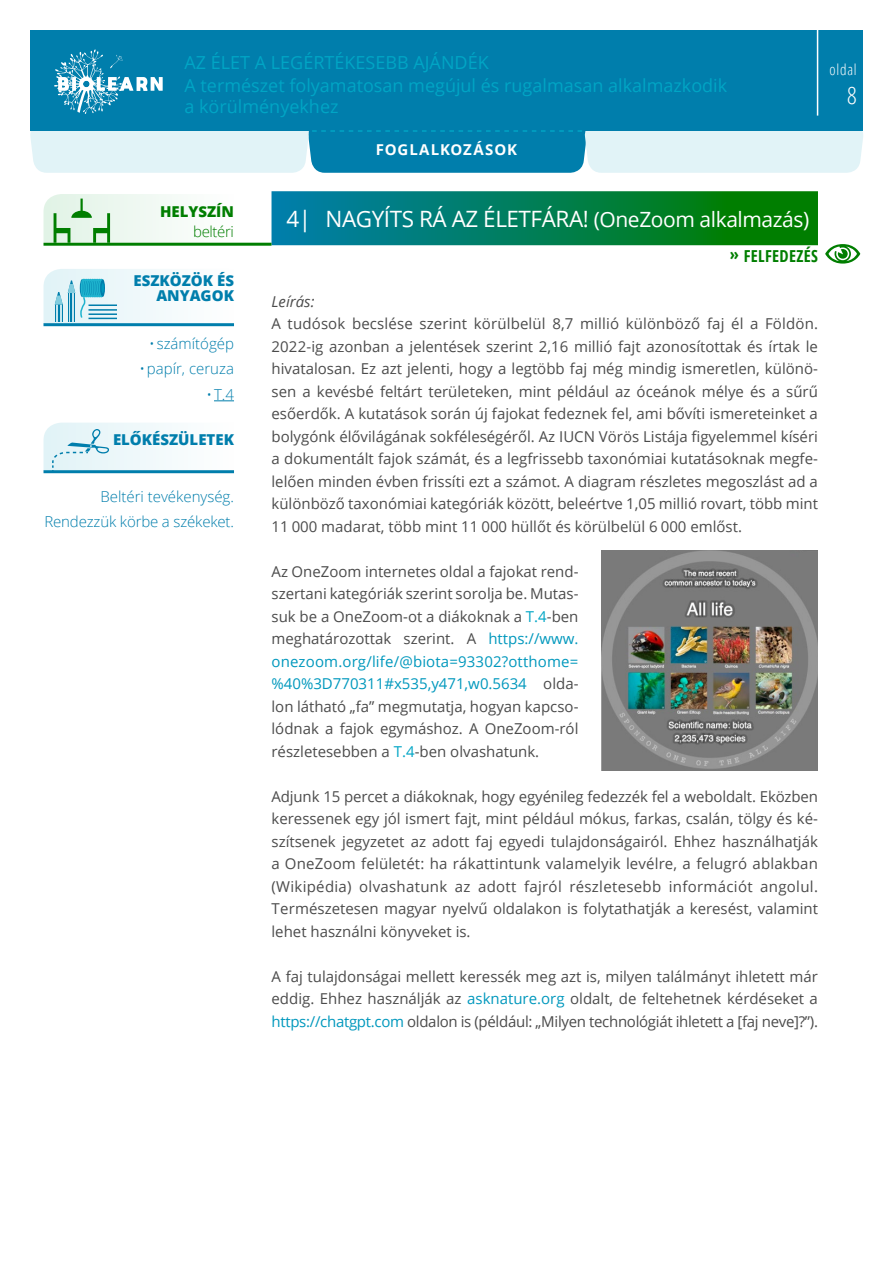
<style>
.page{position:relative;width:893px;height:1263px;background:#fff}
.page>*{position:absolute;margin:0;border:0;box-sizing:border-box;transform-origin:0 0}
.t1{font:300 condensed 24px "Open Sans";color:#fff}
.t2{font:22.5px "Open Sans";letter-spacing:-.02em;color:#fff}
.t3{font:18px/21.8px "Open Sans";color:#00a5c5}
.t4{font:700 condensed 16.5px "Open Sans";letter-spacing:.02em;color:#007e00}
.t5{font:15px/22.5px "Open Sans";color:#4b4b4b;text-align:justify}
.t6{font:300 15px/25.5px "Open Sans";color:#007eac;text-align:right}
.t7{font:800 15px/15px "Open Sans";color:#007eac;text-align:right}
.t8{font:700 15px "Open Sans";letter-spacing:.06em;color:#fff}
.t9{font:800 15px "Open Sans";color:#007e00}
.t10{font:italic 15px "Open Sans";color:#4b4b4b}
.t11{font:300 15px "Open Sans";letter-spacing:-.025em;color:#007e00}
.t12{font:300 condensed 15px "Open Sans";letter-spacing:.05em;color:#fff}
.s1{font-size:21px}
.s2{color:#00a5c5}
.s3{color:#0098bd}
</style>
<div class="page">
<div style="left:30px;top:30px;width:833px;height:100px;background:#007eac"></div>
<svg style="left:54px;top:49px;width:109px;height:65px"></svg>
<hr style="left:817px;top:30px;width:1px;height:86px;background:#fff">
<svg style="left:30px;top:130px;width:833px;height:43px"></svg>
<div style="left:272px;top:191px;width:546px;height:54px;background:linear-gradient(to right,#007eb0,#007e00)"></div>
<svg style="left:825px;top:244px;width:35px;height:20px"></svg>
<svg style="left:44px;top:269px;width:128px;height:54px"></svg>
<hr style="left:88px;top:313px;width:29px;height:2px;background:#007eac">
<hr style="left:88px;top:309px;width:29px;height:2px;background:#007eac">
<hr style="left:88px;top:304px;width:29px;height:2px;background:#007eac">
<hr style="left:44px;top:323px;width:190px;height:3px;background:#007eac">
<svg style="left:214px;top:400px;width:20px;height:1px"></svg>
<svg style="left:44px;top:194px;width:190px;height:49px"></svg>
<hr style="left:44px;top:243px;width:228px;height:3px;background:#007e00">
<svg style="left:44px;top:423px;width:190px;height:50px"></svg>
<img style="left:601px;top:550px;width:217px;height:221px">
<p class="t3" style="left:184px;top:51px;width:544px">AZ ÉLET A LEGÉRTÉKESEBB AJÁNDÉK<br>A természet folyamatosan megújul és rugalmasan alkalmazkodik a körülményekhez</p>
<p class="t8" style="left:376px;top:138px;width:143px">FOGLALKOZÁSOK</p>
<p class="t12" style="left:829px;top:59px;width:29px">oldal</p>
<h1 class="t1" style="left:847px;top:79px;width:11px">8</h1>
<p class="t9" style="left:160px;top:200px;width:75px">HELYSZÍN</p>
<p class="t11" style="left:193px;top:221px;width:42px">beltéri</p>
<p class="t7" style="left:133px;top:272px;width:102px">ESZKÖZÖK ÉS<br>ANYAGOK</p>
<p class="t6" style="left:149px;top:330px;width:86px">• számítógép</p>
<p class="t6" style="left:139px;top:356px;width:96px">•papír, ceruza</p>
<p class="t6" style="left:207px;top:381px;width:29px">•T.4</p>
<p class="t7" style="left:113px;top:431px;width:123px">ELŐKÉSZÜLETEK</p>
<p class="t6" style="left:44px;top:483px;width:191px">Beltéri tevékenység.<br>Rendezzük körbe a székeket.</p>
<h2 class="t2" style="left:286px;top:204px;width:524px">4| NAGYÍTS RÁ AZ ÉLETFÁRA! <span class="s1">(OneZoom alkalmazás)</span></h2>
<p class="t4" style="left:730px;top:244px;width:90px">» FELFEDEZÉS</p>
<p class="t10" style="left:272px;top:291px;width:44px">Leírás:</p>
<p class="t5" style="left:272px;top:312px;width:548px">A tudósok becslése szerint körülbelül 8,7 millió különböző faj él a Földön.<br>2022-ig azonban a jelentések szerint 2,16 millió fajt azonosítottak és írtak le hivatalosan. Ez azt jelenti, hogy a legtöbb faj még mindig ismeretlen, különö&shy;sen a kevésbé feltárt területeken, mint például az óceánok mélye és a sűrű esőerdők. A kutatások során új fajokat fedeznek fel, ami bővíti ismereteinket a bolygónk élővilágának sokféleségéről. Az IUCN Vörös Listája figyelemmel kíséri a dokumentált fajok számát, és a legfrissebb taxonómiai kutatásoknak megfe&shy;lelően minden évben frissíti ezt a számot. A diagram részletes megoszlást ad a különböző taxonómiai kategóriák között, beleértve 1,05 millió rovart, több mint 11 000 madarat, több mint 11 000 hüllőt és körülbelül 6 000 emlőst.</p>
<p class="t5" style="left:272px;top:560px;width:308px">Az OneZoom internetes oldal a fajokat rend&shy;szertani kategóriák szerint sorolja be. Mutas&shy;suk be a OneZoom-ot a diákoknak a <span class="s2">T.4</span>-ben meghatározottak szerint. A <span class="s3">https://www. onezoom.org/life/@biota=93302?otthome= %40%3D770311#x535,y471,w0.5634</span> olda&shy;lon látható „fa” megmutatja, hogyan kapcso&shy;lódnak a fajok egymáshoz. A OneZoom-ról részletesebben a <span class="s2">T.4</span>-ben olvashatunk.</p>
<p class="t5" style="left:272px;top:785px;width:548px">Adjunk 15 percet a diákoknak, hogy egyénileg fedezzék fel a weboldalt. Eközben keressenek egy jól ismert fajt, mint például mókus, farkas, csalán, tölgy és ké&shy;szítsenek jegyzetet az adott faj egyedi tulajdonságairól. Ehhez használhatják a OneZoom felületét: ha rákattintunk valamelyik levélre, a felugró ablakban (Wikipédia) olvashatunk az adott fajról részletesebb információt angolul.<br>Természetesen magyar nyelvű oldalakon is folytathatják a keresést, valamint lehet használni könyveket is.</p>
<p class="t5" style="left:272px;top:965px;width:548px">A faj tulajdonságai mellett keressék meg azt is, milyen találmányt ihletett már eddig. Ehhez használják az <span class="s3">asknature.org</span> oldalt, de feltehetnek kérdéseket a <span class="s3">https://chatgpt.com</span> oldalon is (például: „Milyen technológiát ihletett a [faj neve]?”).</p>
</div>
